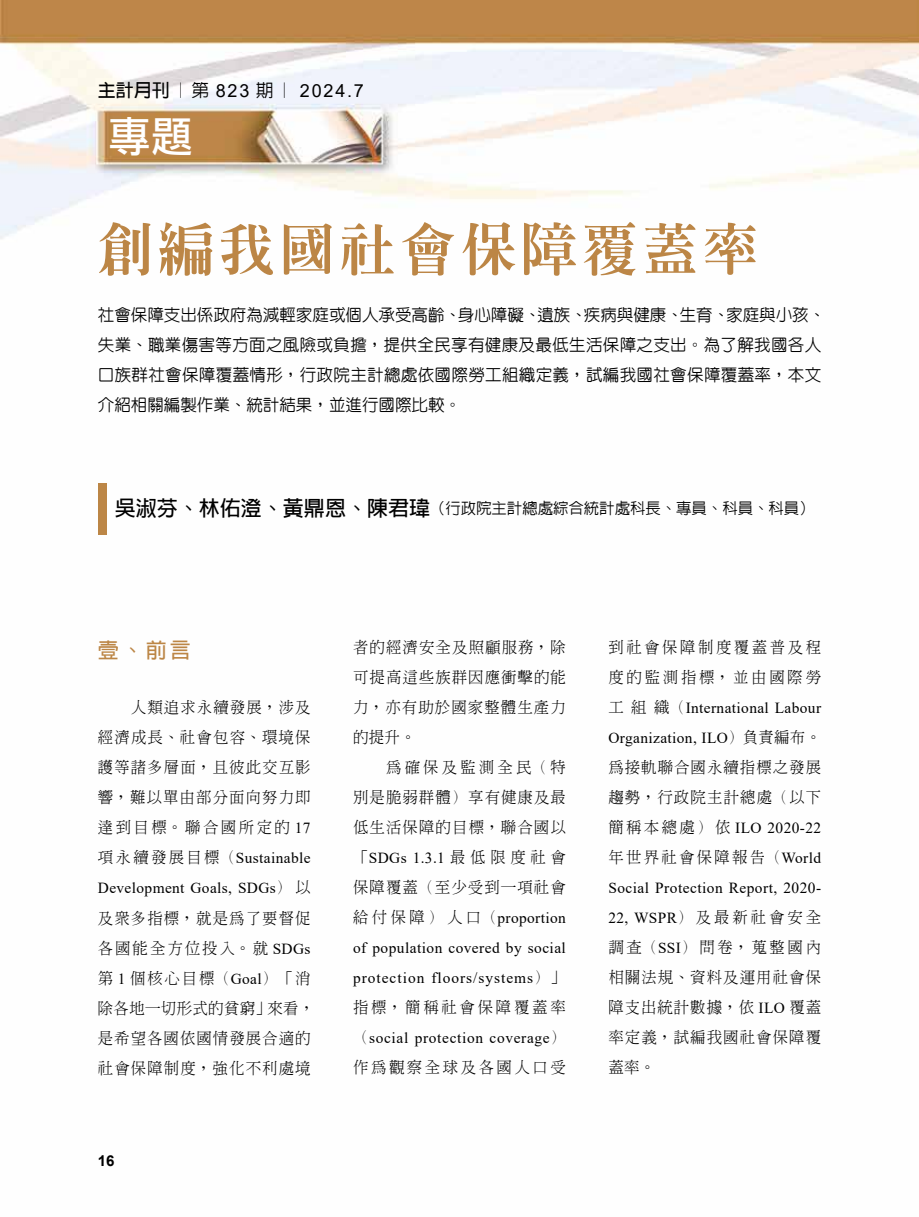
<style>
.page{position:relative;width:919px;height:1217px;background:#fff}
.page>*{position:absolute;margin:0;border:0;box-sizing:border-box;transform-origin:0 0}
.t1{font:800 55.5px "Inn Ming";letter-spacing:.09em;color:#bc8646}
.t2{font:42px "DF Li Hei Md WIN BF";color:#fff}
.t3{font:700 21px "Lin Gothic";color:#bc8646}
.t4{font:18px "Arial";letter-spacing:.1em;color:#000}
.t5{font:500 16.5px/30px "Yen Round";letter-spacing:.02em;color:#000}
.t6{font:300 15.3px/30px "Inn Ming";letter-spacing:.075em;color:#000;text-align:justify}
.t7{font:15.3px/30px "Times New Roman";letter-spacing:.03em;color:#000}
.t8{font:500 15.3px "Lin Gothic";color:#000}
.t9{font:300 15.3px/30px "Inn Ming";letter-spacing:.165em;color:#000}
.t10{font:300 15.3px "Inn Ming";letter-spacing:.15em;color:#000}
.t11{font:300 15.3px "Inn Ming";letter-spacing:.18em;color:#000}
.t12{font:700 15px "Arial";color:#000}
.s1{font-family:"Lin Gothic";font-weight:700}
.s2{font-family:"Lin Gothic";font-weight:500}
.s3{font-weight:700;font-size:21px}
.s4{font-family:"Times New Roman";font-weight:400}
.s5{font-family:"Inn Ming";font-weight:300}
</style>
<div class="page">
<img style="left:0;top:0;width:918px;height:535px">
<div style="left:98px;top:483px;width:8px;height:51px;background:#bc8646"></div>
<p class="t4" style="left:98px;top:78px;width:267px"><span class="s1">主計月刊</span><span class="s2">︱第</span> 823 <span class="s2">期︱</span> 2024.7</p>
<h2 class="t2" style="left:109px;top:115px;width:85px">專題</h2>
<h1 class="t1" style="left:98px;top:221px;width:662px">創編我國社會保障覆蓋率</h1>
<p class="t5" style="left:98px;top:299px;width:728px">社會保障支出係政府為減輕家庭或個人承受高齡、身心障礙、遺族、疾病與健康、生育、家庭與小孩、失業、職業傷害等方面之風險或負擔，提供全民享有健康及最低生活保障之支出。為了解我國各人口族群社會保障覆蓋情形，行政院主計總處依國際勞工組織定義，試編我國社會保障覆蓋率，本文介紹相關編製作業、統計結果，並進行國際比較。</p>
<p class="t8" style="left:115px;top:500px;width:701px"><span class="s3">吳淑芬、林佑澄、黃鼎恩、陳君瑋</span>（行政院主計總處綜合統計處科長、專員、科員、科員）</p>
<h3 class="t3" style="left:98px;top:638px;width:94px">壹、前言</h3>
<p class="t6" style="left:98px;top:692px;width:214px;text-indent:33px">人類追求永續發展，涉及經濟成長、社會包容、環境保護等諸多層面，且彼此交互影響，難以單由部分面向努力即達到目標。聯合國所定的 <span class="s4">17</span></p>
<p class="t7" style="left:98px;top:842px;width:214px"><span class="s5">項永續發展目標（</span>Sustainable<br>Development Goals, SDGs<span class="s5">）以</span></p>
<p class="t6" style="left:98px;top:902px;width:218px;text-align:left">及眾多指標，就是為了要督促各國能全方位投入。就 <span class="s4">SDGs</span>第 <span class="s4">1</span> 個核心目標（<span class="s4">Goal</span>）「消除各地一切形式的貧窮」來看，是希望各國依國情發展合適的社會保障制度，強化不利處境</p>
<p class="t12" style="left:98px;top:1149px;width:18px">16</p>
<p class="t6" style="left:353px;top:631px;width:214px">者的經濟安全及照顧服務，除可提高這些族群因應衝擊的能力，亦有助於國家整體生產力的提升。</p>
<p class="t6" style="left:353px;top:751px;width:214px;text-indent:33px">為確保及監測全民（特別是脆弱群體）享有健康及最低生活保障的目標，聯合國以</p>
<p class="t7" style="left:353px;top:842px;width:214px"><span class="s5">「</span>SDGs 1.3.1 <span class="s5">最低限度社會</span></p>
<p class="t6" style="left:353px;top:871px;width:214px">保障覆蓋（至少受到一項社會</p>
<p class="t7" style="left:353px;top:902px;width:214px;text-align:justify"><span class="s5">給付保障）人口（</span>proportion of population covered by social protection floors/systems<span class="s5">）」</span></p>
<p class="t11" style="left:353px;top:999px;width:214px">指標，簡稱社會保障覆蓋率</p>
<p class="t7" style="left:353px;top:1022px;width:214px"><span class="s5">（</span>social protection coverage<span class="s5">）</span></p>
<p class="t9" style="left:353px;top:1051px;width:214px">作為觀察全球及各國人口受</p>
<p class="t9" style="left:608px;top:631px;width:214px">到社會保障制度覆蓋普及程度的監測指標，並由國際勞</p>
<p class="t7" style="left:608px;top:692px;width:214px"><span class="s5">工組織（</span>International Labour<br>Organization, ILO<span class="s5">）負責編布。</span></p>
<p class="t6" style="left:608px;top:751px;width:214px">為接軌聯合國永續指標之發展趨勢，行政院主計總處（以下</p>
<p class="t7" style="left:608px;top:812px;width:214px"><span class="s5">簡稱本總處）依</span> ILO 2020-22</p>
<p class="t10" style="left:608px;top:849px;width:214px">年世界社會保障報告（<span class="s4">World</span></p>
<p class="t7" style="left:608px;top:872px;width:214px">Social Protection Report, 2020-</p>
<p class="t6" style="left:608px;top:901px;width:214px"><span class="s4">22, WSPR</span>）及最新社會安全調查（<span class="s4">SSI</span>）問卷，蒐整國內相關法規、資料及運用社會保障支出統計數據，依 <span class="s4">ILO</span> 覆蓋率定義，試編我國社會保障覆蓋率。</p>
</div>
